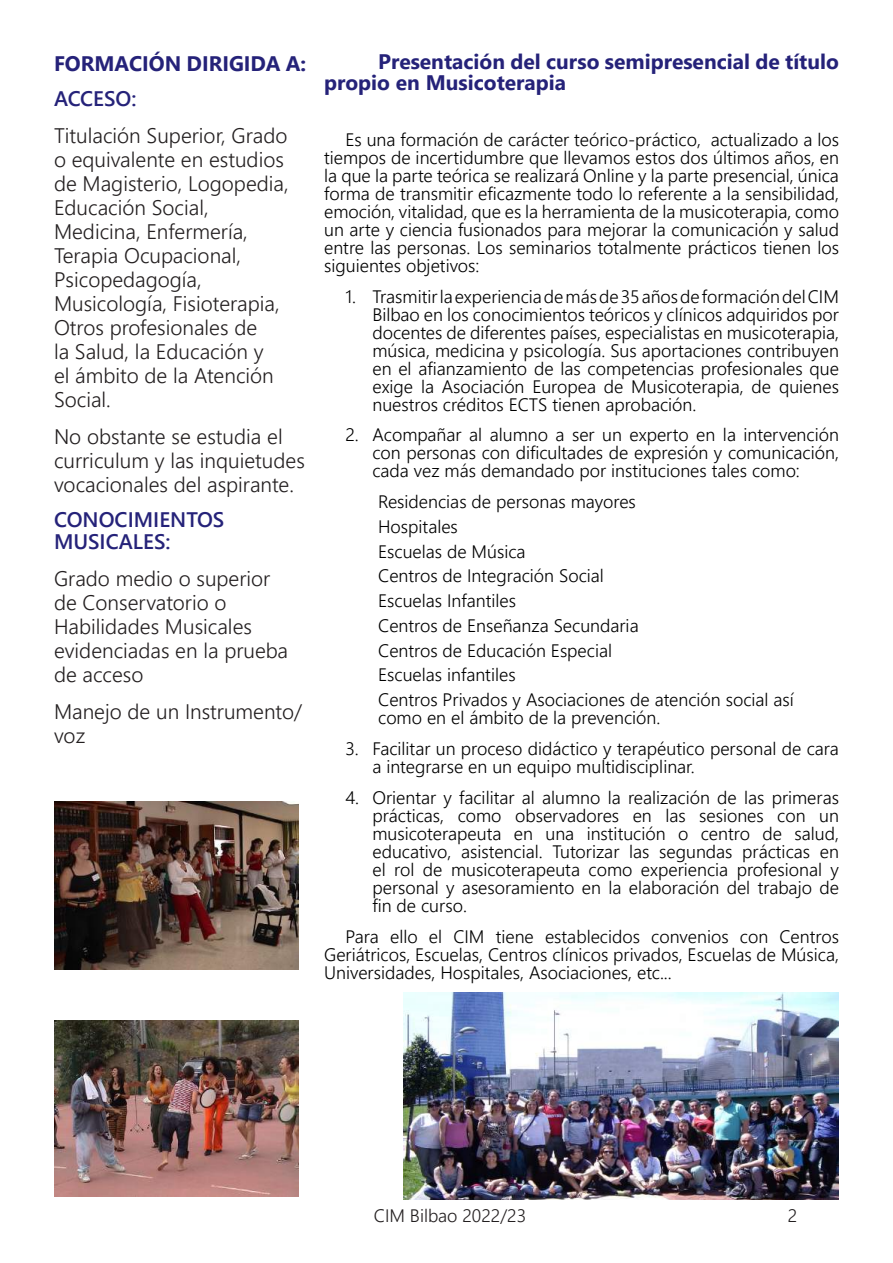
<style>
.page{position:relative;width:893px;height:1263px;background:#fff}
.page>*{position:absolute;margin:0;border:0;box-sizing:border-box;transform-origin:0 0}
.t1{font:300 21px/24px "Segoe UI";color:#231f20}
.t2{font:700 21px/21px "Segoe UI";color:#252279}
.t3{font:600 21px/22.5px "Segoe UI";color:#252279}
.t4{font:300 18px/18px "Segoe UI";color:#000;text-align:justify}
.t5{font:300 18px "Segoe UI";color:#231f20}
</style>
<div class="page">
<img style="left:54px;top:802px;width:245px;height:168px">
<img style="left:54px;top:1021px;width:245px;height:176px">
<img style="left:404px;top:993px;width:435px;height:207px">
<p class="t2" style="left:54px;top:51px;width:254px">FORMACIÓN DIRIGIDA A:</p>
<p class="t3" style="left:54px;top:86px;width:84px">ACCESO:</p>
<p class="t1" style="left:54px;top:121px;width:236px">Titulación Superior, Grado o equivalente en estudios de Magisterio, Logopedia,<br>Educación Social,<br>Medicina, Enfermería,<br>Terapia Ocupacional,<br>Psicopedagogía,<br>Musicología, Fisioterapia,<br>Otros profesionales de<br>la Salud, la Educación y<br>el ámbito de la Atención<br>Social.</p>
<p class="t1" style="left:54px;top:422px;width:252px">No obstante se estudia el curriculum y las inquietudes vocacionales del aspirante.</p>
<p class="t3" style="left:54px;top:506px;width:172px">CONOCIMIENTOS<br>MUSICALES:</p>
<p class="t1" style="left:54px;top:565px;width:236px">Grado medio o superior de Conservatorio o<br>Habilidades Musicales evidenciadas en la prueba de acceso</p>
<p class="t1" style="left:54px;top:697px;width:250px">Manejo de un Instrumento/ voz</p>
<p class="t2" style="left:324px;top:50px;width:516px;text-indent:54px">Presentación del curso semipresencial de título propio en Musicoterapia</p>
<p class="t4" style="left:324px;top:129px;width:516px;text-indent:21px">Es una formación de carácter teórico-práctico, actualizado a los tiempos de incertidumbre que llevamos estos dos últimos años, en la que la parte teórica se realizará Online y la parte presencial, única forma de transmitir eficazmente todo lo referente a la sensibilidad, emoción, vitalidad, que es la herramienta de la musicoterapia, como un arte y ciencia fusionados para mejorar la comunicación y salud entre las personas. Los seminarios totalmente prácticos tienen los siguientes objetivos:</p>
<p class="t4" style="left:372px;top:285px;width:468px;text-indent:-27px">1. Trasmitir la experiencia de más de 35 años de formación del CIM Bilbao en los conocimientos teóricos y clínicos adquiridos por docentes de diferentes países, especialistas en musicoterapia, música, medicina y psicología. Sus aportaciones contribuyen en el afianzamiento de las competencias profesionales que exige la Asociación Europea de Musicoterapia, de quienes nuestros créditos ECTS tienen aprobación.</p>
<p class="t4" style="left:372px;top:424px;width:468px;text-indent:-27px">2. Acompañar al alumno a ser un experto en la intervención con personas con dificultades de expresión y comunicación, cada vez más demandado por instituciones tales como:</p>
<p class="t4" style="left:378px;top:488px;width:417px;line-height:24.8px;text-align:left">Residencias de personas mayores<br>Hospitales<br>Escuelas de Música<br>Centros de Integración Social<br>Escuelas Infantiles<br>Centros de Enseñanza Secundaria<br>Centros de Educación Especial<br>Escuelas infantiles<br>Centros Privados y Asociaciones de atención social así</p>
<p class="t4" style="left:378px;top:707px;width:284px">como en el ámbito de la prevención.</p>
<p class="t4" style="left:372px;top:738px;width:468px;text-indent:-27px">3. Facilitar un proceso didáctico y terapéutico personal de cara a integrarse en un equipo multidisciplinar.</p>
<p class="t4" style="left:372px;top:786px;width:468px;text-indent:-27px">4. Orientar y facilitar al alumno la realización de las primeras prácticas, como observadores en las sesiones con un musicoterapeuta en una institución o centro de salud, educativo, asistencial. Tutorizar las segundas prácticas en el rol de musicoterapeuta como experiencia profesional y personal y asesoramiento en la elaboración del trabajo de fin de curso.</p>
<p class="t4" style="left:324px;top:925px;width:516px;text-indent:21px">Para ello el CIM tiene establecidos convenios con Centros Geriátricos, Escuelas, Centros clínicos privados, Escuelas de Música, Universidades, Hospitales, Asociaciones, etc...</p>
<p class="t5" style="left:374px;top:1199px;width:154px">CIM Bilbao 2022/23</p>
<p class="t5" style="left:788px;top:1199px;width:11px">2</p>
</div>
